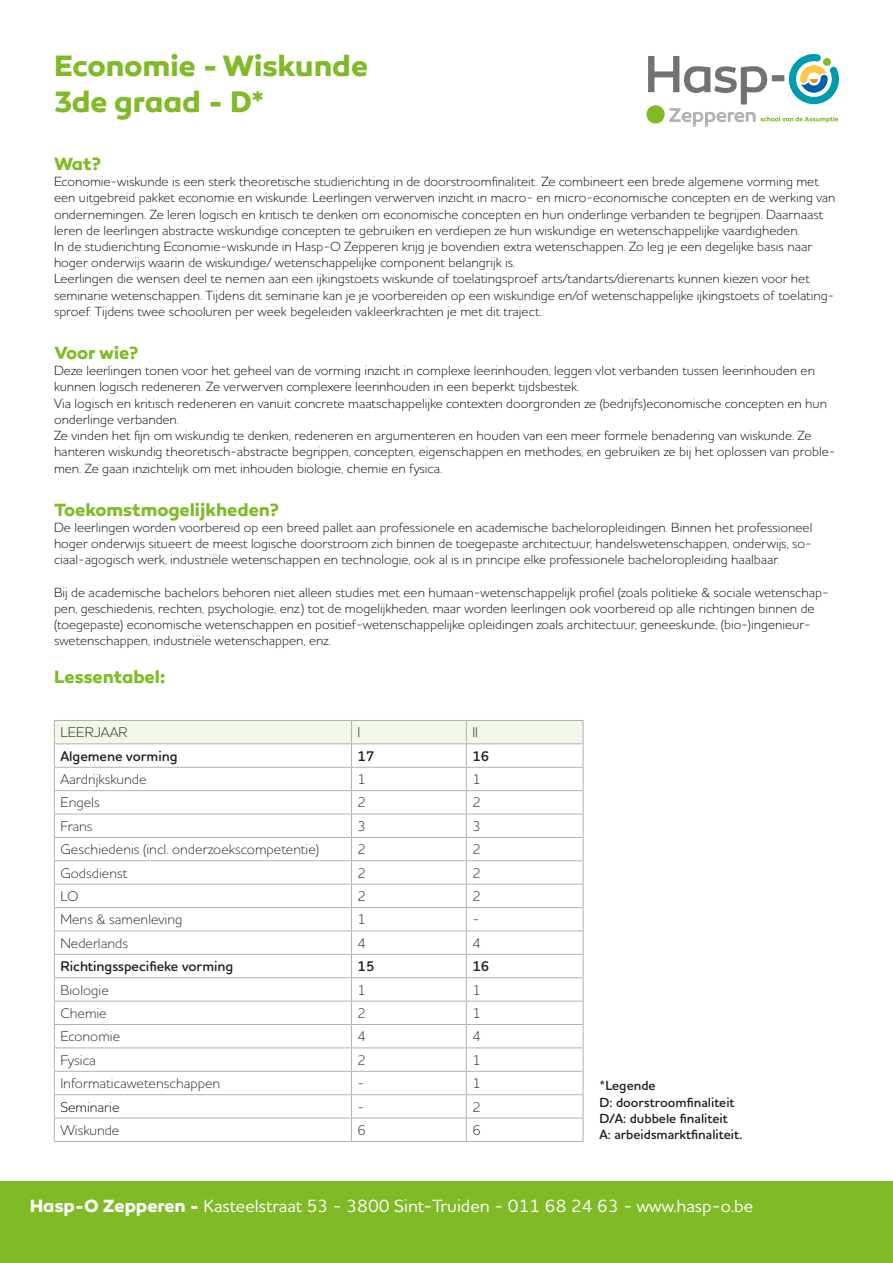
<style>
.page{position:relative;width:893px;height:1263px;background:#fff}
.page>*{position:absolute;margin:0;border:0;box-sizing:border-box;transform-origin:0 0}
.t1{font:700 30px "Canaro";letter-spacing:-.005em;color:#80ba26}
.t2{font:500 18px "Houschka Rounded";color:#fff}
.t3{font:700 18px "Canaro";letter-spacing:-.005em;color:#80ba26}
.t4{font:300 14.25px "Houschka Rounded";color:#231f20}
.t5{font:600 14.25px "Houschka Rounded";color:#231f20}
.t6{font:300 14.25px "Houschka Rounded";color:#000001}
.t7{font:300 13.5px/16.2px "Houschka Rounded";color:#000}
.t8{font:600 13.5px "Houschka Rounded";color:#231f20}
.s1{font-family:"Canaro";font-weight:700}
</style>
<div class="page">
<svg style="left:646px;top:54px;width:193px;height:73px"></svg>
<div style="left:0;top:1181px;width:893px;height:82px;background:#80ba26"></div>
<svg style="left:54px;top:720px;width:530px;height:421px"></svg>
<hr style="left:54px;top:1141px;width:297px;height:1px;background:#b3b0b0">
<hr style="left:351px;top:1141px;width:115px;height:1px;background:#b3b0b0">
<hr style="left:466px;top:1141px;width:117px;height:1px;background:#b3b0b0">
<p class="t1" style="left:54px;top:48px;width:315px">Economie - Wiskunde</p>
<p class="t1" style="left:54px;top:84px;width:211px">3de graad - D*</p>
<p class="t3" style="left:54px;top:153px;width:48px">Wat?</p>
<p class="t7" style="left:54px;top:173px;width:783px">Economie-wiskunde is een sterk theoretische studierichting in de doorstroomfinaliteit. Ze combineert een brede algemene vorming met een uitgebreid pakket economie en wiskunde. Leerlingen verwerven inzicht in macro- en micro-economische concepten en de werking van ondernemingen. Ze leren logisch en kritisch te denken om economische concepten en hun onderlinge verbanden te begrijpen. Daarnaast leren de leerlingen abstracte wiskundige concepten te gebruiken en verdiepen ze hun wiskundige en wetenschappelijke vaardigheden.</p>
<p class="t7" style="left:54px;top:238px;width:760px">In de studierichting Economie-wiskunde in Hasp-O Zepperen krijg je bovendien extra wetenschappen. Zo leg je een degelijke basis naar hoger onderwijs waarin de wiskundige/ wetenschappelijke component belangrijk is.</p>
<p class="t7" style="left:54px;top:270px;width:782px">Leerlingen die wensen deel te nemen aan een ijkingstoets wiskunde of toelatingsproef arts/tandarts/dierenarts kunnen kiezen voor het seminarie wetenschappen. Tijdens dit seminarie kan je je voorbereiden op een wiskundige en/of wetenschappelijke ijkingstoets of toelating&shy;sproef. Tijdens twee schooluren per week begeleiden vakleerkrachten je met dit traject.</p>
<p class="t3" style="left:54px;top:342px;width:86px">Voor wie?</p>
<p class="t7" style="left:54px;top:362px;width:762px">Deze leerlingen tonen voor het geheel van de vorming inzicht in complexe leerinhouden, leggen vlot verbanden tussen leerinhouden en kunnen logisch redeneren. Ze verwerven complexere leerinhouden in een beperkt tijdsbestek.</p>
<p class="t7" style="left:54px;top:394px;width:774px">Via logisch en kritisch redeneren en vanuit concrete maatschappelijke contexten doorgronden ze (bedrijfs)economische concepten en hun onderlinge verbanden.</p>
<p class="t7" style="left:54px;top:427px;width:783px">Ze vinden het fijn om wiskundig te denken, redeneren en argumenteren en houden van een meer formele benadering van wiskunde. Ze hanteren wiskundig theoretisch-abstracte begrippen, concepten, eigenschappen en methodes, en gebruiken ze bij het oplossen van proble&shy;men. Ze gaan inzichtelijk om met inhouden biologie, chemie en fysica.</p>
<p class="t3" style="left:54px;top:498px;width:227px">Toekomstmogelijkheden?</p>
<p class="t7" style="left:54px;top:519px;width:760px;text-align:justify">De leerlingen worden voorbereid op een breed pallet aan professionele en academische bacheloropleidingen. Binnen het professioneel hoger onderwijs situeert de meest logische doorstroom zich binnen de toegepaste architectuur, handelswetenschappen, onderwijs, so&shy;ciaal-agogisch werk, industriële wetenschappen en technologie, ook al is in principe elke professionele bacheloropleiding haalbaar.</p>
<p class="t7" style="left:54px;top:583px;width:776px">Bij de academische bachelors behoren niet alleen studies met een humaan-wetenschappelijk profiel (zoals politieke &amp; sociale wetenschap&shy;pen, geschiedenis, rechten, psychologie, enz.) tot de mogelijkheden, maar worden leerlingen ook voorbereid op alle richtingen binnen de (toegepaste) economische wetenschappen en positief-wetenschappelijke opleidingen zoals architectuur, geneeskunde, (bio-)ingenieur&shy;swetenschappen, industriële wetenschappen, enz.</p>
<p class="t3" style="left:54px;top:666px;width:113px">Lessentabel:</p>
<p class="t4" style="left:60px;top:723px;width:69px">LEERJAAR</p>
<p class="t4" style="left:357px;top:723px;width:4px">I</p>
<p class="t4" style="left:472px;top:723px;width:7px">II</p>
<p class="t5" style="left:60px;top:746px;width:119px">Algemene vorming</p>
<p class="t5" style="left:357px;top:746px;width:19px">17</p>
<p class="t5" style="left:472px;top:746px;width:19px">16</p>
<p class="t4" style="left:60px;top:770px;width:88px">Aardrijkskunde</p>
<p class="t4" style="left:357px;top:770px;width:10px">1</p>
<p class="t4" style="left:472px;top:770px;width:10px">1</p>
<p class="t4" style="left:60px;top:793px;width:41px">Engels</p>
<p class="t4" style="left:357px;top:793px;width:10px">2</p>
<p class="t4" style="left:472px;top:793px;width:10px">2</p>
<p class="t4" style="left:60px;top:816px;width:34px">Frans</p>
<p class="t4" style="left:357px;top:816px;width:10px">3</p>
<p class="t4" style="left:472px;top:816px;width:10px">3</p>
<p class="t4" style="left:60px;top:840px;width:260px">Geschiedenis (incl. onderzoekscompetentie)</p>
<p class="t4" style="left:357px;top:840px;width:10px">2</p>
<p class="t4" style="left:472px;top:840px;width:10px">2</p>
<p class="t4" style="left:60px;top:863px;width:69px">Godsdienst</p>
<p class="t4" style="left:357px;top:863px;width:10px">2</p>
<p class="t4" style="left:472px;top:863px;width:10px">2</p>
<p class="t4" style="left:60px;top:887px;width:20px">LO</p>
<p class="t4" style="left:357px;top:887px;width:10px">2</p>
<p class="t4" style="left:472px;top:887px;width:10px">2</p>
<p class="t4" style="left:60px;top:910px;width:124px">Mens &amp; samenleving</p>
<p class="t4" style="left:357px;top:910px;width:10px">1</p>
<p class="t4" style="left:472px;top:910px;width:8px">-</p>
<p class="t4" style="left:60px;top:933px;width:69px">Nederlands</p>
<p class="t4" style="left:357px;top:933px;width:10px">4</p>
<p class="t4" style="left:472px;top:933px;width:10px">4</p>
<p class="t5" style="left:60px;top:957px;width:175px">Richtingsspecifieke vorming</p>
<p class="t5" style="left:357px;top:957px;width:19px">15</p>
<p class="t5" style="left:472px;top:957px;width:19px">16</p>
<p class="t4" style="left:60px;top:980px;width:50px">Biologie</p>
<p class="t4" style="left:357px;top:980px;width:10px">1</p>
<p class="t4" style="left:472px;top:980px;width:10px">1</p>
<p class="t4" style="left:60px;top:1004px;width:48px">Chemie</p>
<p class="t4" style="left:357px;top:1004px;width:10px">2</p>
<p class="t4" style="left:472px;top:1004px;width:10px">1</p>
<p class="t4" style="left:60px;top:1027px;width:61px">Economie</p>
<p class="t4" style="left:357px;top:1027px;width:10px">4</p>
<p class="t4" style="left:472px;top:1027px;width:10px">4</p>
<p class="t4" style="left:60px;top:1050px;width:37px">Fysica</p>
<p class="t4" style="left:357px;top:1050px;width:10px">2</p>
<p class="t4" style="left:472px;top:1050px;width:10px">1</p>
<p class="t4" style="left:60px;top:1074px;width:161px">Informaticawetenschappen</p>
<p class="t4" style="left:357px;top:1074px;width:8px">-</p>
<p class="t4" style="left:472px;top:1074px;width:10px">1</p>
<p class="t6" style="left:60px;top:1097px;width:61px">Seminarie</p>
<p class="t4" style="left:357px;top:1097px;width:8px">-</p>
<p class="t4" style="left:472px;top:1097px;width:10px">2</p>
<p class="t4" style="left:60px;top:1120px;width:61px">Wiskunde</p>
<p class="t4" style="left:357px;top:1120px;width:10px">6</p>
<p class="t4" style="left:472px;top:1120px;width:10px">6</p>
<p class="t8" style="left:600px;top:1077px;width:58px">*Legende</p>
<p class="t8" style="left:600px;top:1093px;width:137px">D: doorstroomfinaliteit</p>
<p class="t8" style="left:600px;top:1109px;width:130px">D/A: dubbele finaliteit</p>
<p class="t8" style="left:600px;top:1126px;width:144px">A: arbeidsmarktfinaliteit.</p>
<p class="t2" style="left:30px;top:1194px;width:725px"><span class="s1">Hasp-O Zepperen -</span> Kasteelstraat 53 - 3800 Sint-Truiden - 011 68 24 63 - www.hasp-o.be</p>
</div>
